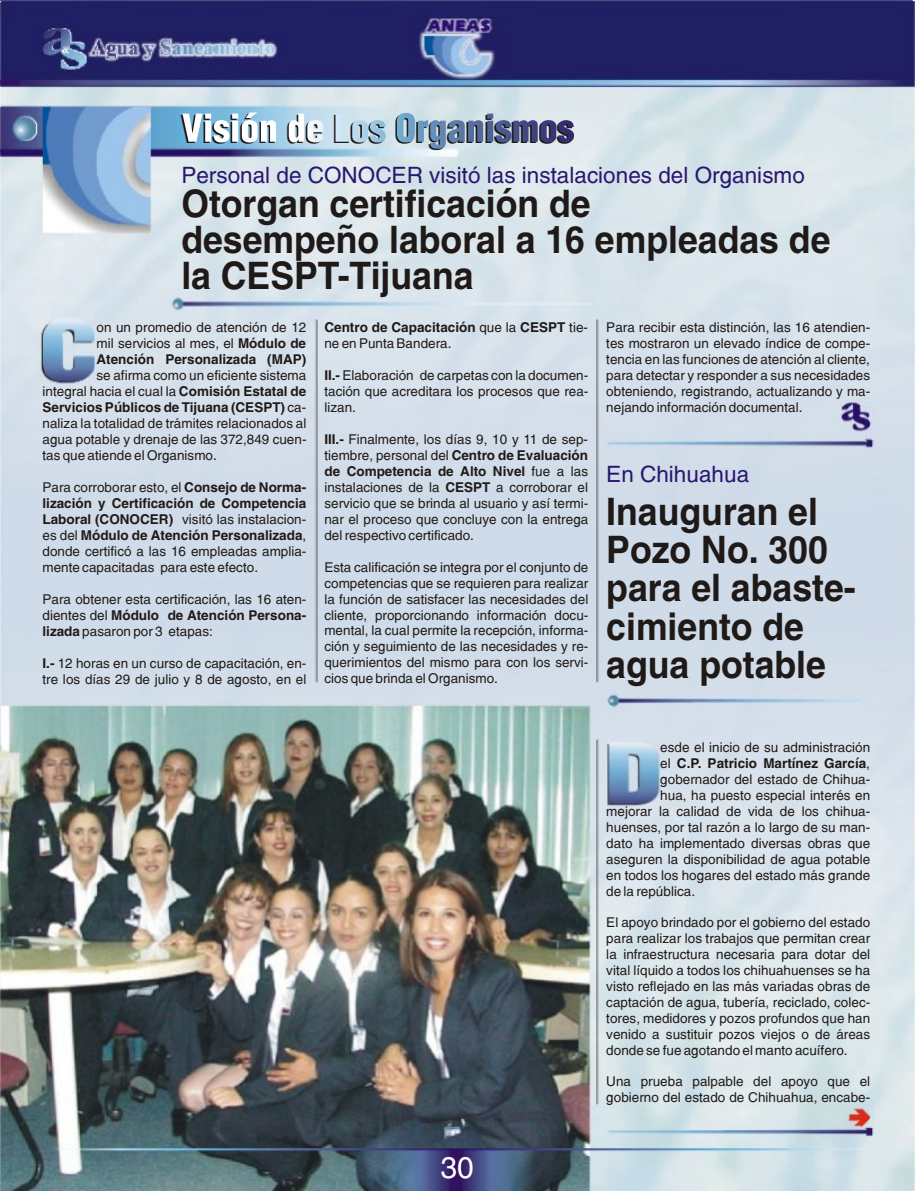
<style>
.page{position:relative;width:915px;height:1191px;background:#fff}
.page>*{position:absolute;margin:0;border:0;box-sizing:border-box;transform-origin:0 0}
.t1{font:700 37.8px/38.2px "Switzerland";color:#1f1a17;scale:.94 1}
.t2{font:900 37.5px "Switzerland Cond";color:#1f1a17}
.t3{font:30px "Switzerland";color:#fff}
.t4{font:22.5px "Switzerland";color:#291770}
.t5{font:13.5px/15.9px "Switzerland";color:#1f1a17;text-align:justify}
.t6{font:700 13.5px "Switzerland";color:#1f1a17}
.s1{font-weight:700}
.s2{font-weight:400}
</style>
<div class="page">
<img style="left:0;top:0;width:914px;height:1191px">
<svg style="left:182px;top:112px;width:392px;height:38px"></svg>
<h2 class="t2" style="left:181px;top:114px;width:394px">Visión de Los Organismos</h2>
<h1 class="t1" style="left:181px;top:189px;width:692px;line-height:36px">Otorgan certificación de<br>desempeño laboral a 16 empleadas de la CESPT-Tijuana</h1>
<h3 class="t4" style="left:181px;top:166px;width:625px">Personal de CONOCER visitó las instalaciones del Organismo</h3>
<p class="t5" style="left:97px;top:321px;width:211px">on un promedio de atención de 12 mil servicios al mes, el <span class="s1">Módulo de Atención Personalizada (MAP)</span></p>
<p class="t5" style="left:43px;top:369px;width:265px;text-indent:54px">se afirma como un eficiente sistema integral hacia el cual la <span class="s1">Comisión Estatal de Servicios Públicos de Tijuana (CESPT)</span> ca&shy;naliza la totalidad de trámites relacionados al agua potable y drenaje de las 372,849 cuen&shy;tas que atiende el Organismo.</p>
<p class="t5" style="left:43px;top:480px;width:265px">Para corroborar esto, el <span class="s1">Consejo de Norma&shy;lización y Certificación de Competencia Laboral (CONOCER)</span> visitó las instalacion&shy;es del <span class="s1">Módulo de Atención Personalizada</span>, donde certificó a las 16 empleadas amplia&shy;mente capacitadas para este efecto.</p>
<p class="t5" style="left:43px;top:592px;width:265px">Para obtener esta certificación, las 16 aten&shy;dientes del <span class="s1">Módulo de Atención Persona&shy;lizada</span> pasaron por 3 etapas:</p>
<p class="t5" style="left:43px;top:657px;width:265px"><span class="s1">I.-</span> 12 horas en un curso de capacitación, en&shy;tre los días 29 de julio y 8 de agosto, en el</p>
<p class="t5" style="left:324px;top:321px;width:265px"><span class="s1">Centro de Capacitación</span> que la <span class="s1">CESPT</span> tie&shy;ne en Punta Bandera.</p>
<p class="t5" style="left:324px;top:369px;width:265px"><span class="s1">II.-</span> Elaboración de carpetas con la documen&shy;tación que acreditara los procesos que rea&shy;lizan.</p>
<p class="t5" style="left:324px;top:433px;width:265px"><span class="s1">III.-</span> Finalmente, los días 9, 10 y 11 de sep&shy;tiembre, personal del <span class="s1">Centro de Evaluación de Competencia de Alto Nivel</span> fue a las instalaciones de la <span class="s1">CESPT</span> a corroborar el servicio que se brinda al usuario y así termi&shy;nar el proceso que concluye con la entrega del respectivo certificado.</p>
<p class="t5" style="left:324px;top:560px;width:265px">Esta calificación se integra por el conjunto de competencias que se requieren para realizar la función de satisfacer las necesidades del cliente, proporcionando información docu&shy;mental, la cual permite la recepción, informa&shy;ción y seguimiento de las necesidades y re&shy;querimientos del mismo para con los servi&shy;cios que brinda el Organismo.</p>
<p class="t5" style="left:606px;top:321px;width:265px">Para recibir esta distinción, las 16 atendien&shy;tes mostraron un elevado índice de compe&shy;tencia en las funciones de atención al cliente, para detectar y responder a sus necesidades obteniendo, registrando, actualizando y ma&shy;nejando información documental.</p>
<h3 class="t4" style="left:606px;top:466px;width:144px">En Chihuahua</h3>
<h1 class="t1" style="left:606px;top:496px;width:267px">Inauguran el<br>Pozo No. 300 para el abaste&shy;cimiento de agua potable</h1>
<h3 class="t3" style="left:441px;top:1156px;width:35px">30</h3>
<p class="t5" style="left:660px;top:741px;width:211px">esde el inicio de su administración</p>
<p class="t6" style="left:660px;top:758px;width:211px"><span class="s2">el</span> C.P. Patricio Martínez García<span class="s2">,</span></p>
<p class="t5" style="left:660px;top:773px;width:211px">gobernador del estado de Chihua-</p>
<p class="t5" style="left:660px;top:789px;width:211px">hua, ha puesto especial interés en</p>
<p class="t5" style="left:606px;top:805px;width:265px">mejorar la calidad de vida de los chihua-</p>
<p class="t5" style="left:606px;top:821px;width:265px">huenses, por tal razón a lo largo de su man-</p>
<p class="t5" style="left:606px;top:837px;width:265px">dato ha implementado diversas obras que</p>
<p class="t5" style="left:606px;top:852px;width:265px">aseguren la disponibilidad de agua potable</p>
<p class="t5" style="left:606px;top:868px;width:265px">en todos los hogares del estado más grande</p>
<p class="t5" style="left:606px;top:884px;width:90px">de la república.</p>
<p class="t5" style="left:606px;top:916px;width:265px">El apoyo brindado por el gobierno del estado para realizar los trabajos que permitan crear la infraestructura necesaria para dotar del vital líquido a todos los chihuahuenses se ha visto reflejado en las más variadas obras de captación de agua, tubería, reciclado, colec&shy;tores, medidores y pozos profundos que han venido a sustituir pozos viejos o de áreas donde se fue agotando el manto acuífero.</p>
<p class="t5" style="left:606px;top:1075px;width:265px">Una prueba palpable del apoyo que el gobierno del estado de Chihuahua, encabe-</p>
</div>
